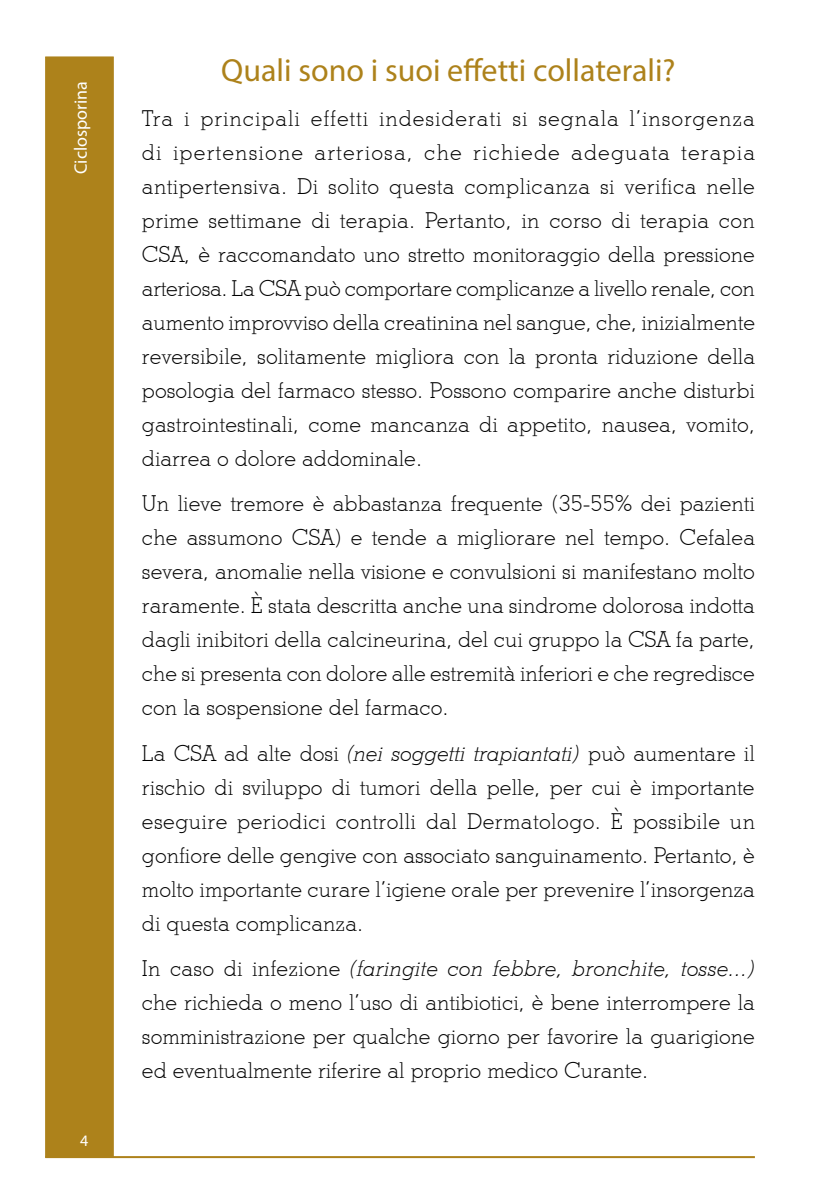
<style>
.page{position:relative;width:840px;height:1191px;background:#fff}
.page>*{position:absolute;margin:0;border:0;box-sizing:border-box;transform-origin:0 0}
.t1{font:32px "Myriad Pro";color:#ad821b}
.t2{font:300 22px/34px "Stymie BT";color:#000;text-align:justify}
.t3{font:18px "Myriad Pro";color:#fff}
.t4{font:16px "Myriad Pro";color:#fff}
.s1{font-style:italic}
</style>
<div class="page">
<div style="left:45px;top:57px;width:68px;height:1100px;background:#ad821b;border:1px solid #ad821b"></div>
<hr style="left:45px;top:1156px;width:709px;height:2px;background:#ad821b">
<p class="t3" style="left:70px;top:174px;width:94px;rotate:-90deg">Ciclosporina</p>
<p class="t4" style="left:80px;top:1131px;width:10px">4</p>
<h1 class="t1" style="left:221px;top:50px;width:455px">Quali sono i suoi effetti collaterali?</h1>
<p class="t2" style="left:142px;top:101px;width:614px">Tra i principali effetti indesiderati si segnala l’insorgenza di ipertensione arteriosa, che richiede adeguata terapia antipertensiva. Di solito questa complicanza si verifica nelle prime settimane di terapia. Pertanto, in corso di terapia con CSA, è raccomandato uno stretto monitoraggio della pressione arteriosa. La CSA può comportare complicanze a livello renale, con aumento improvviso della creatinina nel sangue, che, inizialmente reversibile, solitamente migliora con la pronta riduzione della posologia del farmaco stesso. Possono comparire anche disturbi gastrointestinali, come mancanza di appetito, nausea, vomito, diarrea o dolore addominale.</p>
<p class="t2" style="left:142px;top:486px;width:614px">Un lieve tremore è abbastanza frequente (35-55% dei pazienti che assumono CSA) e tende a migliorare nel tempo. Cefalea severa, anomalie nella visione e convulsioni si manifestano molto raramente. È stata descritta anche una sindrome dolorosa indotta dagli inibitori della calcineurina, del cui gruppo la CSA fa parte, che si presenta con dolore alle estremità inferiori e che regredisce con la sospensione del farmaco.</p>
<p class="t2" style="left:142px;top:736px;width:614px">La CSA ad alte dosi <span class="s1">(nei soggetti trapiantati)</span> può aumentare il rischio di sviluppo di tumori della pelle, per cui è importante eseguire periodici controlli dal Dermatologo. È possibile un gonfiore delle gengive con associato sanguinamento. Pertanto, è molto importante curare l’igiene orale per prevenire l’insorgenza di questa complicanza.</p>
<p class="t2" style="left:142px;top:951px;width:614px">In caso di infezione <span class="s1">(faringite con febbre, bronchite, tosse...) </span>che richieda o meno l’uso di antibiotici, è bene interrompere la somministrazione per qualche giorno per favorire la guarigione ed eventualmente riferire al proprio medico Curante.</p>
</div>
